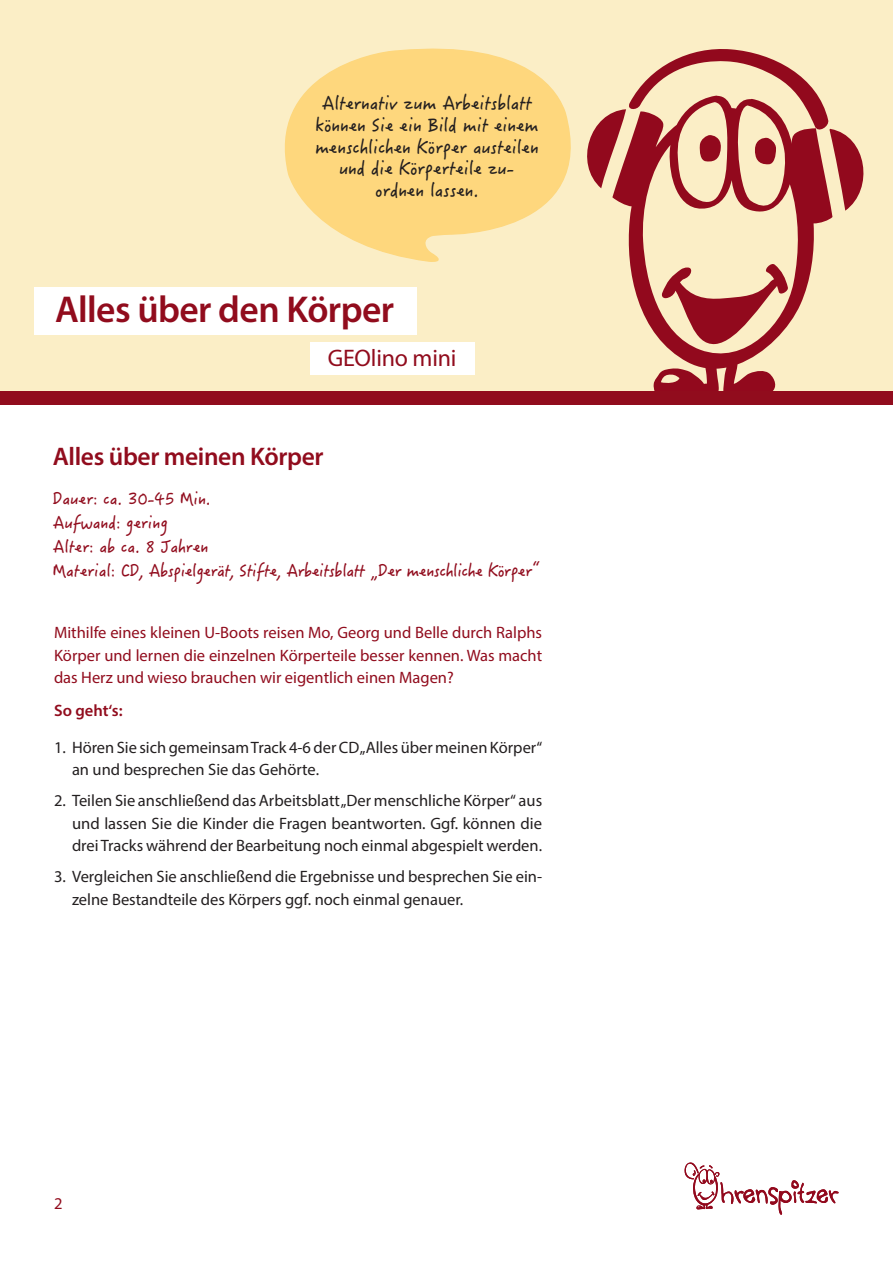
<style>
.page{position:relative;width:893px;height:1263px;background:#fff}
.page>*{position:absolute;margin:0;border:0;box-sizing:border-box;transform-origin:0 0}
.t1{font:600 37.5px "Myriad Pro";letter-spacing:-.015em;color:#910c1d}
.t2{font:600 25.5px "Myriad Pro";letter-spacing:-.015em;color:#910c1d}
.t3{font:24px "Myriad Pro";letter-spacing:-.01em;color:#910c1d}
.t4{font:18px/21.6px "Hanzi Pen SC W5";color:#231f20;text-align:center}
.t5{font:16.5px/22.5px "Myriad Pro";color:#231f20}
.t6{font:16.5px/22.5px "Myriad Pro";color:#910c1d;text-align:justify}
.t7{font:16.5px/24px "Hanzi Pen SC W5";letter-spacing:-.02em;color:#910c1d}
.t8{font:600 16.5px "Myriad Pro";color:#910c1d}
</style>
<div class="page">
<div style="left:0;top:0;width:893px;height:397px;background:#fbeec6"></div>
<svg style="left:599px;top:49px;width:265px;height:162px"></svg>
<svg style="left:612px;top:96px;width:220px;height:295px"></svg>
<div style="left:0;top:391px;width:893px;height:14px;background:#910c1d"></div>
<div style="left:34px;top:287px;width:383px;height:48px;background:#fff"></div>
<div style="left:310px;top:342px;width:164px;height:33px;background:#fff"></div>
<svg style="left:684px;top:1162px;width:154px;height:53px"></svg>
<svg style="left:284px;top:48px;width:315px;height:214px"></svg>
<p class="t4" style="left:315px;top:92px;width:225px">Alternativ zum Arbeitsblatt können Sie ein Bild mit einem menschlichen Körper austeilen und die Körperteile zu&shy;ordnen lassen.</p>
<h1 class="t1" style="left:55px;top:285px;width:341px">Alles über den Körper</h1>
<h3 class="t3" style="left:328px;top:343px;width:130px">GEOlino mini</h3>
<h2 class="t2" style="left:53px;top:440px;width:272px">Alles über meinen Körper</h2>
<p class="t7" style="left:53px;top:486px;width:489px">Dauer: ca. 30-45 Min.<br>Aufwand: gering<br>Alter: ab ca. 8 Jahren<br>Material: CD, Abspielgerät, Stifte, Arbeitsblatt „Der menschliche Körper“</p>
<p class="t6" style="left:54px;top:621px;width:490px">Mithilfe eines kleinen U-Boots reisen Mo, Georg und Belle durch Ralphs Körper und lernen die einzelnen Körperteile besser kennen. Was macht das Herz und wieso brauchen wir eigentlich einen Magen?</p>
<p class="t8" style="left:54px;top:700px;width:70px">So geht‘s:</p>
<p class="t5" style="left:72px;top:736px;width:472px;text-indent:-18px">1. Hören Sie sich gemeinsam Track 4-6 der CD „Alles über meinen Körper“ an und besprechen Sie das Gehörte.</p>
<p class="t5" style="left:72px;top:789px;width:472px;text-align:justify;text-indent:-18px">2. Teilen Sie anschließend das Arbeitsblatt „Der menschliche Körper“ aus und lassen Sie die Kinder die Fragen beantworten. Ggf. können die drei Tracks während der Bearbeitung noch einmal abgespielt werden.</p>
<p class="t5" style="left:72px;top:865px;width:472px;text-indent:-18px">3. Vergleichen Sie anschließend die Ergebnisse und besprechen Sie ein&shy;zelne Bestandteile des Körpers ggf. noch einmal genauer.</p>
<p class="t6" style="left:54px;top:1192px;width:10px">2</p>
</div>
